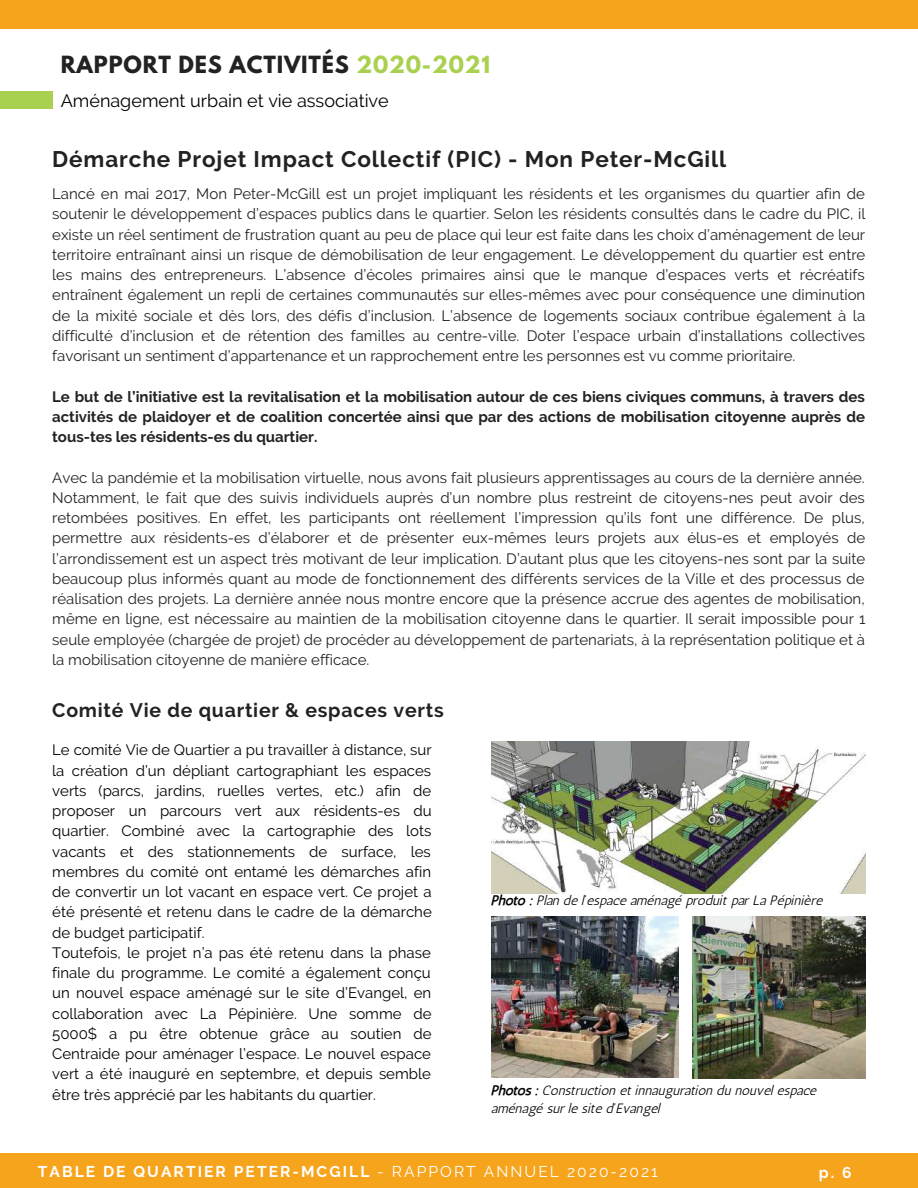
<style>
.page{position:relative;width:918px;height:1188px;background:#fff}
.page>*{position:absolute;margin:0;border:0;box-sizing:border-box;transform-origin:0 0}
.t1{font:700 22.5px "Raleway";letter-spacing:.04em;color:#222}
.t2{font:700 21px "League Spartan";letter-spacing:.04em;color:#222}
.t3{font:700 19.5px "Raleway";letter-spacing:.04em;color:#222}
.t4{font:18px "Raleway";color:#000}
.t5{font:700 15.6px "Raleway";letter-spacing:.13em;color:#fff}
.t6{font:15px/20.2px "Raleway";color:#222;text-align:justify}
.t7{font:15px/20.2px "Raleway";color:#000}
.t8{font:700 15px/20.2px "Raleway";color:#222;text-align:justify}
.t9{font:13.5px/18px "CA Generated";color:#000}
.s1{color:#aad050}
.s2{font-weight:400}
</style>
<div class="page">
<div style="left:0;top:1153px;width:918px;height:35px;background:#f7a41d"></div>
<div style="left:0;top:0;width:918px;height:28px;background:#f7a41d"></div>
<div style="left:0;top:91px;width:53px;height:17px;background:#aad050"></div>
<img style="left:492px;top:741px;width:373px;height:152px">
<img style="left:693px;top:917px;width:173px;height:162px">
<img style="left:492px;top:917px;width:187px;height:161px">
<h2 class="t2" style="left:61px;top:54px;width:431px">RAPPORT DES ACTIVITÉS <span class="s1">2020-2021</span></h2>
<p class="t4" style="left:61px;top:91px;width:330px">Aménagement urbain et vie associative</p>
<h1 class="t1" style="left:52px;top:146px;width:676px">Démarche Projet Impact Collectif (PIC) - Mon Peter-McGill</h1>
<p class="t6" style="left:52px;top:184px;width:815px">Lancé en mai 2017, Mon Peter-McGill est un projet impliquant les résidents et les organismes du quartier afin de soutenir le développement d’espaces publics dans le quartier. Selon les résidents consultés dans le cadre du PIC, il existe un réel sentiment de frustration quant au peu de place qui leur est faite dans les choix d’aménagement de leur territoire entraînant ainsi un risque de démobilisation de leur engagement. Le développement du quartier est entre les mains des entrepreneurs. L’absence d’écoles primaires ainsi que le manque d’espaces verts et récréatifs entraînent également un repli de certaines communautés sur elles-mêmes avec pour conséquence une diminution de la mixité sociale et dès lors, des défis d’inclusion. L’absence de logements sociaux contribue également à la difficulté d’inclusion et de rétention des familles au centre-ville. Doter l’espace urbain d’installations collectives favorisant un sentiment d’appartenance et un rapprochement entre les personnes est vu comme prioritaire.</p>
<p class="t8" style="left:52px;top:386px;width:815px">Le but de l’initiative est la revitalisation et la mobilisation autour de ces biens civiques communs, à travers des activités de plaidoyer et de coalition concertée ainsi que par des actions de mobilisation citoyenne auprès de tous-tes les résidents-es du quartier.</p>
<p class="t6" style="left:52px;top:467px;width:815px">Avec la pandémie et la mobilisation virtuelle, nous avons fait plusieurs apprentissages au cours de la dernière année.<br>Notamment, le fait que des suivis individuels auprès d’un nombre plus restreint de citoyens-nes peut avoir des retombées positives. En effet, les participants ont réellement l’impression qu’ils font une différence. De plus, permettre aux résidents-es d’élaborer et de présenter eux-mêmes leurs projets aux élus-es et employés de l’arrondissement est un aspect très motivant de leur implication. D’autant plus que les citoyens-nes sont par la suite beaucoup plus informés quant au mode de fonctionnement des différents services de la Ville et des processus de réalisation des projets. La dernière année nous montre encore que la présence accrue des agentes de mobilisation, même en ligne, est nécessaire au maintien de la mobilisation citoyenne dans le quartier. Il serait impossible pour 1 seule employée (chargée de projet) de procéder au développement de partenariats, à la représentation politique et à la mobilisation citoyenne de manière efficace.</p>
<h3 class="t3" style="left:52px;top:699px;width:393px">Comité Vie de quartier &amp; espaces verts</h3>
<p class="t7" style="left:52px;top:740px;width:381px">Le comité Vie de Quartier a pu travailler à distance, sur la création d’un dépliant cartographiant les espaces verts (parcs, jardins, ruelles vertes, etc.) afin de proposer un parcours vert aux résidents-es du quartier. Combiné avec la cartographie des lots vacants et des stationnements de surface, les membres du comité ont entamé les démarches afin de convertir un lot vacant en espace vert. Ce projet a été présenté et retenu dans le cadre de la démarche de budget participatif.<br>Toutefois, le projet n’a pas été retenu dans la phase finale du programme. Le comité a également conçu un nouvel espace aménagé sur le site d’Evangel, en collaboration avec La Pépinière. Une somme de 5000$ a pu être obtenue grâce au soutien de Centraide pour aménager l’espace. Le nouvel espace vert a été inauguré en septembre, et depuis semble être très apprécié par les habitants du quartier.</p>
<p class="t9" style="left:492px;top:891px;width:333px">Photo : Plan de l'espace aménagé produit par La Pépinière</p>
<p class="t9" style="left:492px;top:1082px;width:327px">Photos : Construction et innauguration du nouvel espace aménagé sur le site d'Evangel</p>
<p class="t5" style="left:38px;top:1162px;width:621px">TABLE DE QUARTIER PETER-MCGILL <span class="s2">- RAPPORT ANNUEL 2020-2021</span></p>
<p class="t5" style="left:819px;top:1163px;width:34px">p. 6</p>
</div>
